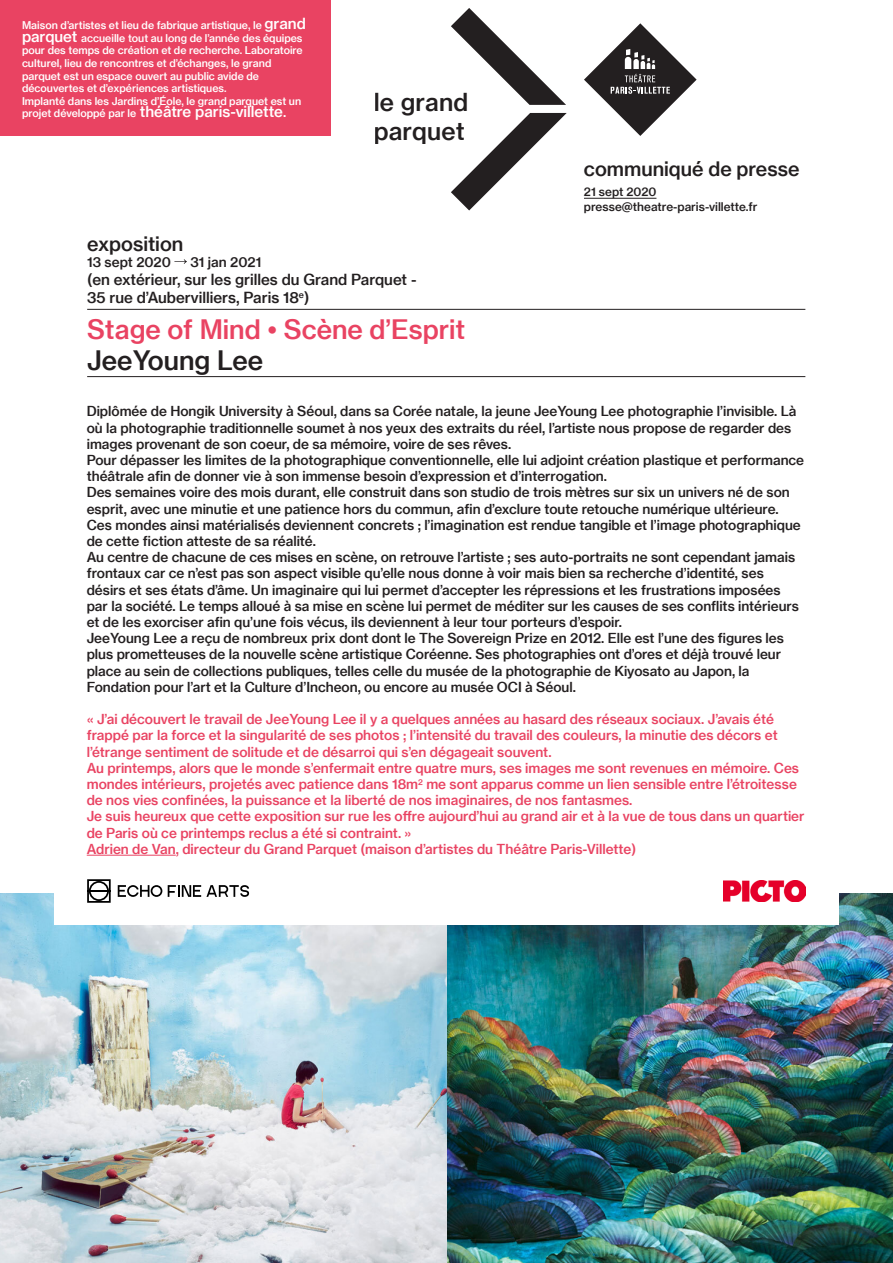
<style>
.page{position:relative;width:893px;height:1263px;background:#fff}
.page>*{position:absolute;margin:0;border:0;box-sizing:border-box;transform-origin:0 0}
.TITRE_GP{font:26.25px/31.5px "N Haas Grotesk TX Std 65 Md";color:#e94362}
.t1{font:24.15px/29.1px "N Haas Grotesk TX Std 65 Md";letter-spacing:.01em;color:#231f20}
.COURANT_GP{font:19.5px "N Haas Grotesk TX Std 65 Md";color:#231f20}
.DATES_GP{font:19.5px "N Haas Grotesk TX Std 65 Md";color:#231f20}
.DATES_GP-2{font:15px/18px "N Haas Grotesk TX Std 65 Md";color:#231f20}
.COURANT_GP-2{font:15px "N Haas Grotesk TX Std 65 Md";color:#fff}
._5-vilette_COURANT{font:13.5px/16.2px "N Haas Grotesk TX Std 65 Md";color:#231f20}
._5-vilette_COURANT-2{font:13.5px/16.2px "N Haas Grotesk TX Std 65 Md";color:#e94362}
.DATES_GP-3{font:13.5px "N Haas Grotesk TX Std 65 Md";color:#231f20}
.COURANT_GP-3{font:11.7px "N Haas Grotesk TX Std 65 Md";color:#231f20}
.COURANT_GP-4{font:10.5px/12.6px "N Haas Grotesk TX Std 65 Md";color:#fff}
.s1{font-size:15px}
.s2{font-size:10.5px}
.s3{font-size:13.5px}
.s4{color:#231f20}
</style>
<div class="page">
<img style="left:0;top:894px;width:893px;height:369px">
<div style="left:54px;top:269px;width:785px;height:655px;background:#fff"></div>
<hr style="left:87px;top:855px;width:89px;height:1px;background:#e94362">
<hr style="left:87px;top:309px;width:718px;height:1px;background:#231f20">
<hr style="left:87px;top:376px;width:718px;height:1px;background:#231f20">
<svg style="left:174px;top:259px;width:13px;height:5px"></svg>
<div style="left:87px;top:879px;width:24px;height:24px;border:2px solid #000"></div>
<div style="left:89px;top:881px;width:20px;height:20px;border:2px solid #000;border-radius:50%"></div>
<hr style="left:87px;top:890px;width:24px;height:2px;background:#000">
<svg style="left:118px;top:885px;width:44px;height:12px"></svg>
<svg style="left:168px;top:885px;width:82px;height:12px"></svg>
<img style="left:723px;top:880px;width:82px;height:22px">
<hr style="left:584px;top:198px;width:72px;height:1px;background:#231f20">
<div style="left:0;top:0;width:331px;height:136px;background:#e94362"></div>
<svg style="left:451px;top:113px;width:116px;height:97px"></svg>
<svg style="left:451px;top:8px;width:115px;height:97px"></svg>
<svg style="left:584px;top:23px;width:113px;height:113px"></svg>
<svg style="left:611px;top:49px;width:59px;height:45px;background:#4f4c4d"></svg>
<p class="COURANT_GP-4" style="left:22px;top:19px;width:285px">Maison d’artistes et lieu de fabrique artistique, le <span class="s1">grand parquet</span> accueille tout au long de l’année des équipes pour des temps de création et de recherche. Laboratoire culturel, lieu de rencontres et d’échanges, le grand parquet est un espace ouvert au public avide de découvertes et d’expériences artistiques.</p>
<p class="COURANT_GP-4" style="left:22px;top:94px;width:281px">Implanté dans les Jardins d’Éole, le grand parquet est un</p>
<p class="COURANT_GP-2" style="left:22px;top:103px;width:266px"><span class="s2">projet développé par le</span> théâtre paris-villette<span class="s3">.</span></p>
<h2 class="t1" style="left:374px;top:87px;width:96px">le grand parquet</h2>
<p class="DATES_GP" style="left:87px;top:231px;width:98px">exposition</p>
<p class="DATES_GP-3" style="left:87px;top:253px;width:85px">13 sept 2020</p>
<p class="DATES_GP-3" style="left:190px;top:253px;width:72px">31 jan 2021</p>
<p class="DATES_GP-2" style="left:87px;top:270px;width:331px">(en extérieur, sur les grilles du Grand Parquet -<br>35 rue d’Aubervilliers, Paris 18<sup>e</sup>)</p>
<p class="TITRE_GP" style="left:87px;top:313px;width:379px">Stage of Mind • Scène d’Esprit<br><span class="s4">JeeYoung Lee</span></p>
<p class="COURANT_GP" style="left:584px;top:157px;width:217px">communiqué de presse</p>
<p class="COURANT_GP-3" style="left:584px;top:185px;width:74px">21 sept 2020</p>
<p class="COURANT_GP-3" style="left:584px;top:199px;width:175px">presse@theatre-paris-villette.fr</p>
<p class="_5-vilette_COURANT" style="left:87px;top:403px;width:711px">Diplômée de Hongik University à Séoul, dans sa Corée natale, la jeune JeeYoung Lee photographie l’invisible. Là où la photographie traditionnelle soumet à nos yeux des extraits du réel, l’artiste nous propose de regarder des images provenant de son coeur, de sa mémoire, voire de ses rêves.</p>
<p class="_5-vilette_COURANT" style="left:87px;top:452px;width:719px">Pour dépasser les limites de la photographique conventionnelle, elle lui adjoint création plastique et performance théâtrale afin de donner vie à son immense besoin d’expression et d’interrogation.</p>
<p class="_5-vilette_COURANT" style="left:87px;top:484px;width:716px">Des semaines voire des mois durant, elle construit dans son studio de trois mètres sur six un univers né de son esprit, avec une minutie et une patience hors du commun, afin d’exclure toute retouche numérique ultérieure.<br>Ces mondes ainsi matérialisés deviennent concrets ; l’imagination est rendue tangible et l’image photographique de cette fiction atteste de sa réalité.</p>
<p class="_5-vilette_COURANT" style="left:87px;top:549px;width:714px">Au centre de chacune de ces mises en scène, on retrouve l’artiste ; ses auto-portraits ne sont cependant jamais frontaux car ce n’est pas son aspect visible qu’elle nous donne à voir mais bien sa recherche d’identité, ses désirs et ses états d’âme. Un imaginaire qui lui permet d’accepter les répressions et les frustrations imposées par la société. Le temps alloué à sa mise en scène lui permet de méditer sur les causes de ses conflits intérieurs et de les exorciser afin qu’une fois vécus, ils deviennent à leur tour porteurs d’espoir.</p>
<p class="_5-vilette_COURANT" style="left:87px;top:630px;width:699px">JeeYoung Lee a reçu de nombreux prix dont dont le The Sovereign Prize en 2012. Elle est l’une des figures les plus prometteuses de la nouvelle scène artistique Coréenne. Ses photographies ont d’ores et déjà trouvé leur place au sein de collections publiques, telles celle du musée de la photographie de Kiyosato au Japon, la Fondation pour l’art et la Culture d’Incheon, ou encore au musée OCI à Séoul.</p>
<p class="_5-vilette_COURANT-2" style="left:87px;top:711px;width:692px">« J’ai découvert le travail de JeeYoung Lee il y a quelques années au hasard des réseaux sociaux. J’avais été frappé par la force et la singularité de ses photos ; l’intensité du travail des couleurs, la minutie des décors et l’étrange sentiment de solitude et de désarroi qui s’en dégageait souvent.</p>
<p class="_5-vilette_COURANT-2" style="left:87px;top:759px;width:714px">Au printemps, alors que le monde s’enfermait entre quatre murs, ses images me sont revenues en mémoire. Ces mondes intérieurs, projetés avec patience dans 18m<sup>2</sup> me sont apparus comme un lien sensible entre l’étroitesse de nos vies confinées, la puissance et la liberté de nos imaginaires, de nos fantasmes.</p>
<p class="_5-vilette_COURANT-2" style="left:87px;top:808px;width:719px">Je suis heureux que cette exposition sur rue les offre aujourd’hui au grand air et à la vue de tous dans un quartier de Paris où ce printemps reclus a été si contraint. »</p>
<p class="_5-vilette_COURANT-2" style="left:87px;top:840px;width:551px">Adrien de Van, directeur du Grand Parquet (maison d’artistes du Théâtre Paris-Villette)</p>
</div>
